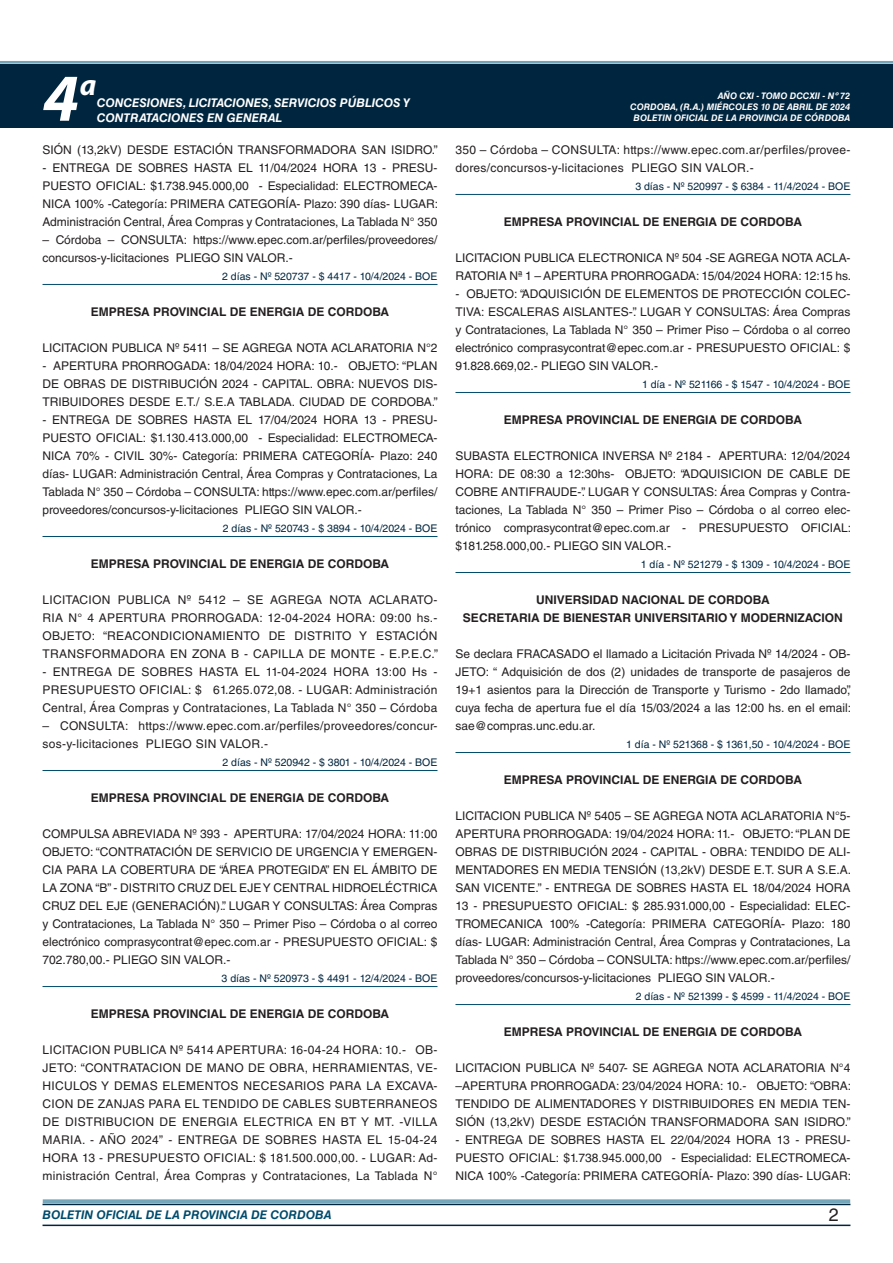
<style>
.page{position:relative;width:893px;height:1263px;background:#fff}
.page>*{position:absolute;margin:0;border:0;box-sizing:border-box;transform-origin:0 0}
.t1{font:italic 700 67.5px "Myriad Pro";color:#fff}
.t2{font:italic 700 30px "Myriad Pro";color:#fff}
.t3{font:18px "Helvetica LT Std";color:#231f20}
.TEXTO_BASE{font:12px/18px "Helvetica LT Std";color:#231f20;text-align:justify}
.RESUELVE{font:700 12px "Helvetica LT Std";color:#231f20}
.TEXTO_BASE-2{font:12px/18px "Helvetica LT Std";letter-spacing:.025em;color:#231f20}
.t4{font:italic 700 12px/14.4px "Helvetica LT Std";color:#fff}
.t5{font:italic 700 12px "Helvetica LT Std";color:#004b6c}
.FECHA_DE_VENCIMIENTO{font:10.5px "Helvetica LT Std";color:#00263f}
.t6{font:italic 700 9px/10.8px "Helvetica LT Std";color:#fff;text-align:right}
</style>
<div class="page">
<div style="left:0;top:61px;width:893px;height:6px;background:#fff;opacity:.75"></div>
<hr style="left:43px;top:1224px;width:807px;height:2px;background:#00263f">
<div style="left:42px;top:1198px;width:809px;height:8px;background:#fff;opacity:.75"></div>
<div style="left:0;top:64px;width:893px;height:64px;background:#00263f"></div>
<hr style="left:43px;top:284px;width:394px;height:1px;background:#004b6c">
<hr style="left:43px;top:536px;width:394px;height:1px;background:#004b6c">
<hr style="left:43px;top:770px;width:394px;height:1px;background:#004b6c">
<hr style="left:43px;top:986px;width:394px;height:1px;background:#004b6c">
<hr style="left:455px;top:194px;width:395px;height:1px;background:#004b6c">
<hr style="left:455px;top:392px;width:395px;height:1px;background:#004b6c">
<hr style="left:455px;top:572px;width:395px;height:1px;background:#004b6c">
<hr style="left:455px;top:752px;width:395px;height:1px;background:#004b6c">
<hr style="left:455px;top:1004px;width:395px;height:1px;background:#004b6c">
<h1 class="t1" style="left:43px;top:54px;width:38px">4</h1>
<h2 class="t2" style="left:80px;top:66px;width:18px">a</h2>
<p class="t4" style="left:97px;top:96px;width:315px">CONCESIONES, LICITACIONES, SERVICIOS PÚBLICOS Y<br>CONTRATACIONES EN GENERAL</p>
<p class="TEXTO_BASE" style="left:43px;top:141px;width:397px">SIÓN (13,2kV) DESDE ESTACIÓN TRANSFORMADORA SAN ISIDRO.”</p>
<p class="TEXTO_BASE" style="left:43px;top:159px;width:397px">- ENTREGA DE SOBRES HASTA EL 11/04/2024 HORA 13 - PRESU-PUESTO OFICIAL: $1.738.945.000,00 - Especialidad: ELECTROMECA-NICA 100% -Categoría: PRIMERA CATEGORÍA- Plazo: 390 días- LUGAR:<br>Administración Central, Área Compras y Contrataciones, La Tablada N° 350</p>
<p class="TEXTO_BASE" style="left:43px;top:231px;width:396px">– Córdoba – CONSULTA: https://www.epec.com.ar/perfiles/proveedores/ concursos-y-licitaciones PLIEGO SIN VALOR.-</p>
<p class="FECHA_DE_VENCIMIENTO" style="left:222px;top:270px;width:217px">2 días - Nº 520737 - $ 4417 - 10/4/2024 - BOE</p>
<p class="RESUELVE" style="left:91px;top:304px;width:300px">EMPRESA PROVINCIAL DE ENERGIA DE CORDOBA</p>
<p class="TEXTO_BASE" style="left:43px;top:339px;width:396px">LICITACION PUBLICA Nº 5411 – SE AGREGA NOTA ACLARATORIA N°2</p>
<p class="TEXTO_BASE" style="left:43px;top:357px;width:397px">- APERTURA PRORROGADA: 18/04/2024 HORA: 10.- OBJETO: “PLAN DE OBRAS DE DISTRIBUCIÓN 2024 - CAPITAL. OBRA: NUEVOS DIS-TRIBUIDORES DESDE E.T./ S.E.A TABLADA. CIUDAD DE CORDOBA.”</p>
<p class="TEXTO_BASE" style="left:43px;top:411px;width:396px">- ENTREGA DE SOBRES HASTA EL 17/04/2024 HORA 13 - PRESU-PUESTO OFICIAL: $1.130.413.000,00 - Especialidad: ELECTROMECA-NICA 70% - CIVIL 30%- Categoría: PRIMERA CATEGORÍA- Plazo: 240 días- LUGAR: Administración Central, Área Compras y Contrataciones, La Tablada N° 350 – Córdoba – CONSULTA: https://www.epec.com.ar/perfiles/ proveedores/concursos-y-licitaciones PLIEGO SIN VALOR.-</p>
<p class="FECHA_DE_VENCIMIENTO" style="left:223px;top:522px;width:216px">2 días - Nº 520743 - $ 3894 - 10/4/2024 - BOE</p>
<p class="RESUELVE" style="left:91px;top:556px;width:300px">EMPRESA PROVINCIAL DE ENERGIA DE CORDOBA</p>
<p class="TEXTO_BASE" style="left:43px;top:591px;width:397px">LICITACION PUBLICA Nº 5412 – SE AGREGA NOTA ACLARATO-RIA N° 4 APERTURA PRORROGADA: 12-04-2024 HORA: 09:00 hs.- OBJETO: “REACONDICIONAMIENTO DE DISTRITO Y ESTACIÓN TRANSFORMADORA EN ZONA B - CAPILLA DE MONTE - E.P.E.C.”</p>
<p class="TEXTO_BASE" style="left:43px;top:663px;width:396px">- ENTREGA DE SOBRES HASTA EL 11-04-2024 HORA 13:00 Hs - PRESUPUESTO OFICIAL: $ 61.265.072,08. - LUGAR: Administración Central, Área Compras y Contrataciones, La Tablada N° 350 – Córdoba</p>
<p class="TEXTO_BASE-2" style="left:43px;top:717px;width:396px">– CONSULTA: https://www.epec.com.ar/perfiles/proveedores/concur&shy;sos-y-licitaciones PLIEGO SIN VALOR.-</p>
<p class="FECHA_DE_VENCIMIENTO" style="left:223px;top:756px;width:216px">2 días - Nº 520942 - $ 3801 - 10/4/2024 - BOE</p>
<p class="RESUELVE" style="left:91px;top:790px;width:300px">EMPRESA PROVINCIAL DE ENERGIA DE CORDOBA</p>
<p class="TEXTO_BASE" style="left:43px;top:825px;width:396px">COMPULSA ABREVIADA Nº 393 - APERTURA: 17/04/2024 HORA: 11:00<br>OBJETO: “CONTRATACIÓN DE SERVICIO DE URGENCIA Y EMERGEN-CIA PARA LA COBERTURA DE “ÁREA PROTEGIDA” EN EL ÁMBITO DE LA ZONA “B” - DISTRITO CRUZ DEL EJE Y CENTRAL HIDROELÉCTRICA CRUZ DEL EJE (GENERACIÓN).”. LUGAR Y CONSULTAS: Área Compras y Contrataciones, La Tablada N° 350 – Primer Piso – Córdoba o al correo electrónico comprasycontrat@epec.com.ar - PRESUPUESTO OFICIAL: $ 702.780,00.- PLIEGO SIN VALOR.-</p>
<p class="FECHA_DE_VENCIMIENTO" style="left:222px;top:972px;width:217px">3 días - Nº 520973 - $ 4491 - 12/4/2024 - BOE</p>
<p class="RESUELVE" style="left:91px;top:1006px;width:300px">EMPRESA PROVINCIAL DE ENERGIA DE CORDOBA</p>
<p class="TEXTO_BASE" style="left:43px;top:1041px;width:396px">LICITACION PUBLICA Nº 5414 APERTURA: 16-04-24 HORA: 10.- OB-JETO: “CONTRATACION DE MANO DE OBRA, HERRAMIENTAS, VE-HICULOS Y DEMAS ELEMENTOS NECESARIOS PARA LA EXCAVA-CION DE ZANJAS PARA EL TENDIDO DE CABLES SUBTERRANEOS DE DISTRIBUCION DE ENERGIA ELECTRICA EN BT Y MT. -VILLA MARIA. - AÑO 2024” - ENTREGA DE SOBRES HASTA EL 15-04-24<br>HORA 13 - PRESUPUESTO OFICIAL: $ 181.500.000,00. - LUGAR: Ad&shy;ministración Central, Área Compras y Contrataciones, La Tablada N°</p>
<p class="t6" style="left:630px;top:91px;width:222px">AÑO CXI - TOMO DCCXII - Nº 72<br>CORDOBA, (R.A.) MIÉRCOLES 10 DE ABRIL DE 2024</p>
<p class="t6" style="left:634px;top:112px;width:218px">BOLETIN OFICIAL DE LA PROVINCIA DE CÓRDOBA</p>
<p class="TEXTO_BASE-2" style="left:455px;top:141px;width:396px">350 – Córdoba – CONSULTA: https://www.epec.com.ar/perfiles/provee&shy;dores/concursos-y-licitaciones PLIEGO SIN VALOR.-</p>
<p class="FECHA_DE_VENCIMIENTO" style="left:635px;top:180px;width:217px">3 días - Nº 520997 - $ 6384 - 11/4/2024 - BOE</p>
<p class="RESUELVE" style="left:504px;top:214px;width:300px">EMPRESA PROVINCIAL DE ENERGIA DE CORDOBA</p>
<p class="TEXTO_BASE" style="left:455px;top:249px;width:397px">LICITACION PUBLICA ELECTRONICA Nº 504 -SE AGREGA NOTA ACLA-<br>RATORIA Nª 1 – APERTURA PRORROGADA: 15/04/2024 HORA: 12:15 hs.</p>
<p class="TEXTO_BASE" style="left:455px;top:285px;width:396px">- OBJETO: “ADQUISICIÓN DE ELEMENTOS DE PROTECCIÓN COLEC-TIVA: ESCALERAS AISLANTES-”. LUGAR Y CONSULTAS: Área Compras y Contrataciones, La Tablada N° 350 – Primer Piso – Córdoba o al correo electrónico comprasycontrat@epec.com.ar - PRESUPUESTO OFICIAL: $ 91.828.669,02.- PLIEGO SIN VALOR.-</p>
<p class="FECHA_DE_VENCIMIENTO" style="left:642px;top:378px;width:210px">1 día - Nº 521166 - $ 1547 - 10/4/2024 - BOE</p>
<p class="RESUELVE" style="left:504px;top:412px;width:300px">EMPRESA PROVINCIAL DE ENERGIA DE CORDOBA</p>
<p class="TEXTO_BASE" style="left:455px;top:447px;width:397px">SUBASTA ELECTRONICA INVERSA Nº 2184 - APERTURA: 12/04/2024<br>HORA: DE 08:30 a 12:30hs- OBJETO: “ADQUISICION DE CABLE DE COBRE ANTIFRAUDE-”. LUGAR Y CONSULTAS: Área Compras y Contra&shy;taciones, La Tablada N° 350 – Primer Piso – Córdoba o al correo elec&shy;trónico comprasycontrat@epec.com.ar - PRESUPUESTO OFICIAL: $181.258.000,00.- PLIEGO SIN VALOR.-</p>
<p class="FECHA_DE_VENCIMIENTO" style="left:641px;top:558px;width:211px">1 día - Nº 521279 - $ 1309 - 10/4/2024 - BOE</p>
<p class="RESUELVE" style="left:536px;top:592px;width:235px">UNIVERSIDAD NACIONAL DE CORDOBA</p>
<p class="RESUELVE" style="left:463px;top:610px;width:381px">SECRETARIA DE BIENESTAR UNIVERSITARIO Y MODERNIZACION</p>
<p class="TEXTO_BASE" style="left:455px;top:645px;width:397px">Se declara FRACASADO el llamado a Licitación Privada Nº 14/2024 - OB-JETO: “ Adquisición de dos (2) unidades de transporte de pasajeros de 19+1 asientos para la Dirección de Transporte y Turismo - 2do llamado”, cuya fecha de apertura fue el día 15/03/2024 a las 12:00 hs. en el email: sae@compras.unc.edu.ar.</p>
<p class="FECHA_DE_VENCIMIENTO" style="left:626px;top:738px;width:226px">1 día - Nº 521368 - $ 1361,50 - 10/4/2024 - BOE</p>
<p class="RESUELVE" style="left:504px;top:772px;width:300px">EMPRESA PROVINCIAL DE ENERGIA DE CORDOBA</p>
<p class="TEXTO_BASE" style="left:455px;top:807px;width:397px">LICITACION PUBLICA Nº 5405 – SE AGREGA NOTA ACLARATORIA N°5- APERTURA PRORROGADA: 19/04/2024 HORA: 11.- OBJETO: “PLAN DE OBRAS DE DISTRIBUCIÓN 2024 - CAPITAL - OBRA: TENDIDO DE ALI-MENTADORES EN MEDIA TENSIÓN (13,2kV) DESDE E.T. SUR A S.E.A.<br>SAN VICENTE.” - ENTREGA DE SOBRES HASTA EL 18/04/2024 HORA 13 - PRESUPUESTO OFICIAL: $ 285.931.000,00 - Especialidad: ELEC-TROMECANICA 100% -Categoría: PRIMERA CATEGORÍA- Plazo: 180 días- LUGAR: Administración Central, Área Compras y Contrataciones, La Tablada N° 350 – Córdoba – CONSULTA: https://www.epec.com.ar/perfiles/ proveedores/concursos-y-licitaciones PLIEGO SIN VALOR.-</p>
<p class="FECHA_DE_VENCIMIENTO" style="left:636px;top:990px;width:216px">2 días - Nº 521399 - $ 4599 - 11/4/2024 - BOE</p>
<p class="RESUELVE" style="left:504px;top:1024px;width:300px">EMPRESA PROVINCIAL DE ENERGIA DE CORDOBA</p>
<p class="TEXTO_BASE" style="left:455px;top:1059px;width:397px">LICITACION PUBLICA Nº 5407- SE AGREGA NOTA ACLARATORIA N°4 –APERTURA PRORROGADA: 23/04/2024 HORA: 10.- OBJETO: “OBRA:<br>TENDIDO DE ALIMENTADORES Y DISTRIBUIDORES EN MEDIA TEN-SIÓN (13,2kV) DESDE ESTACIÓN TRANSFORMADORA SAN ISIDRO.”</p>
<p class="TEXTO_BASE" style="left:455px;top:1131px;width:397px">- ENTREGA DE SOBRES HASTA EL 22/04/2024 HORA 13 - PRESU-PUESTO OFICIAL: $1.738.945.000,00 - Especialidad: ELECTROMECA-NICA 100% -Categoría: PRIMERA CATEGORÍA- Plazo: 390 días- LUGAR:</p>
<p class="t5" style="left:43px;top:1208px;width:290px">BOLETIN OFICIAL DE LA PROVINCIA DE CORDOBA</p>
<p class="t3" style="left:829px;top:1204px;width:12px">2</p>
</div>
